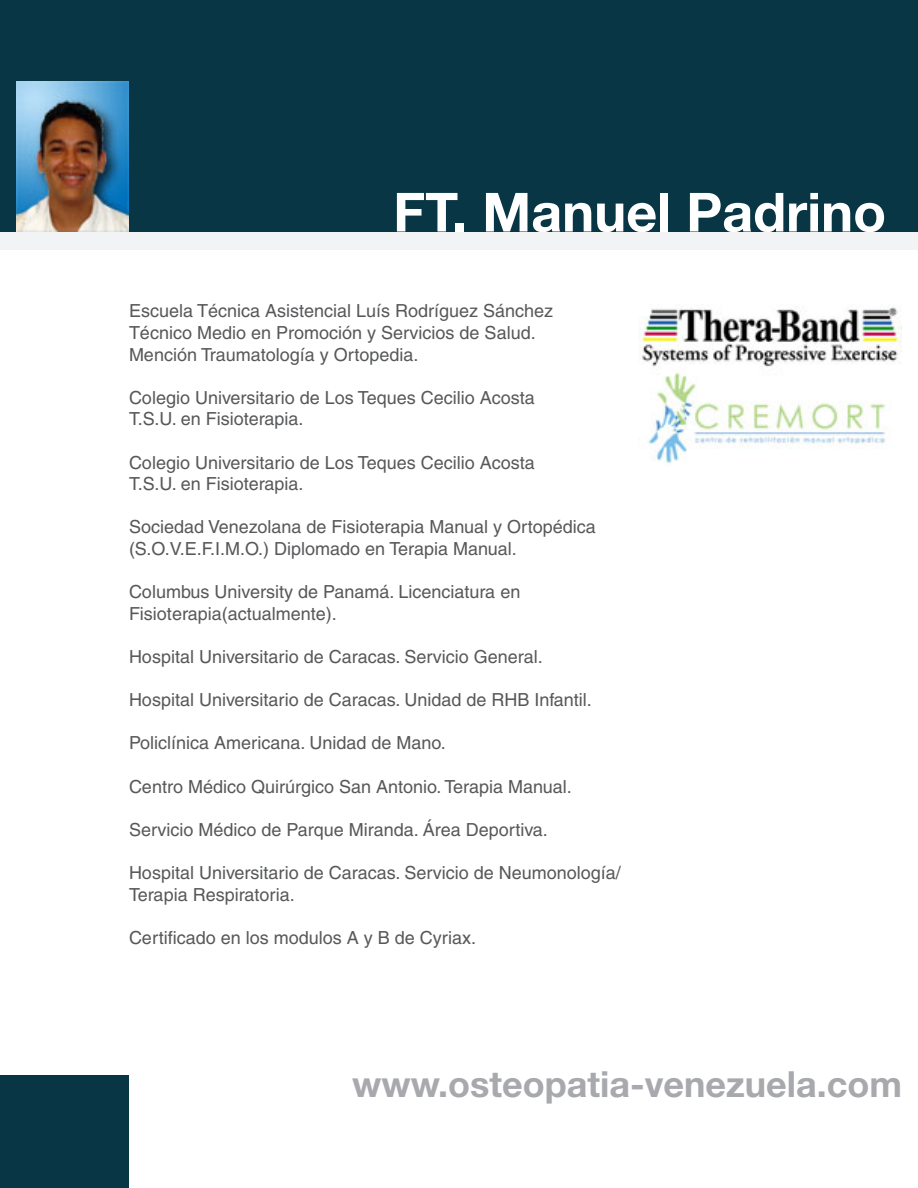
<style>
.page{position:relative;width:918px;height:1188px;background:#fff}
.page>*{position:absolute;margin:0;border:0;box-sizing:border-box;transform-origin:0 0}
.t1{font:700 54px "Helvetica Neue";color:#fff}
.t2{font:700 36px "Helvetica Neue";color:#a8a9ad}
.t3{font:18px/21.6px "Helvetica";color:#57585a}
</style>
<div class="page">
<div style="left:0;top:0;width:918px;height:232px;background:#083644"></div>
<div style="left:0;top:232px;width:918px;height:17px;background:#f2f3f4"></div>
<img style="left:16px;top:82px;width:113px;height:150px">
<div style="left:0;top:1076px;width:129px;height:112px;background:#083644"></div>
<img style="left:639px;top:307px;width:262px;height:157px">
<h1 class="t1" style="left:393px;top:179px;width:494px">FT. Manuel Padrino</h1>
<p class="t3" style="left:129px;top:300px;width:426px">Escuela Técnica Asistencial Luís Rodríguez Sánchez<br>Técnico Medio en Promoción y Servicios de Salud.<br>Mención Traumatología y Ortopedia.</p>
<p class="t3" style="left:129px;top:387px;width:407px">Colegio Universitario de Los Teques Cecilio Acosta<br>T.S.U. en Fisioterapia.</p>
<p class="t3" style="left:129px;top:451px;width:407px">Colegio Universitario de Los Teques Cecilio Acosta<br>T.S.U. en Fisioterapia.</p>
<p class="t3" style="left:129px;top:516px;width:468px">Sociedad Venezolana de Fisioterapia Manual y Ortopédica (S.O.V.E.F.I.M.O.) Diplomado en Terapia Manual.</p>
<p class="t3" style="left:129px;top:581px;width:393px">Columbus University de Panamá. Licenciatura en<br>Fisioterapia(actualmente).</p>
<p class="t3" style="left:129px;top:646px;width:415px">Hospital Universitario de Caracas. Servicio General.</p>
<p class="t3" style="left:129px;top:689px;width:464px">Hospital Universitario de Caracas. Unidad de RHB Infantil.</p>
<p class="t3" style="left:129px;top:732px;width:318px">Policlínica Americana. Unidad de Mano.</p>
<p class="t3" style="left:129px;top:775px;width:444px">Centro Médico Quirúrgico San Antonio. Terapia Manual.</p>
<p class="t3" style="left:129px;top:819px;width:420px">Servicio Médico de Parque Miranda. Área Deportiva.</p>
<p class="t3" style="left:129px;top:862px;width:493px">Hospital Universitario de Caracas. Servicio de Neumonología/<br>Terapia Respiratoria.</p>
<p class="t3" style="left:129px;top:927px;width:349px">Certificado en los modulos A y B de Cyriax.</p>
<h2 class="t2" style="left:352px;top:1061px;width:551px">www.osteopatia-venezuela.com</h2>
</div>
